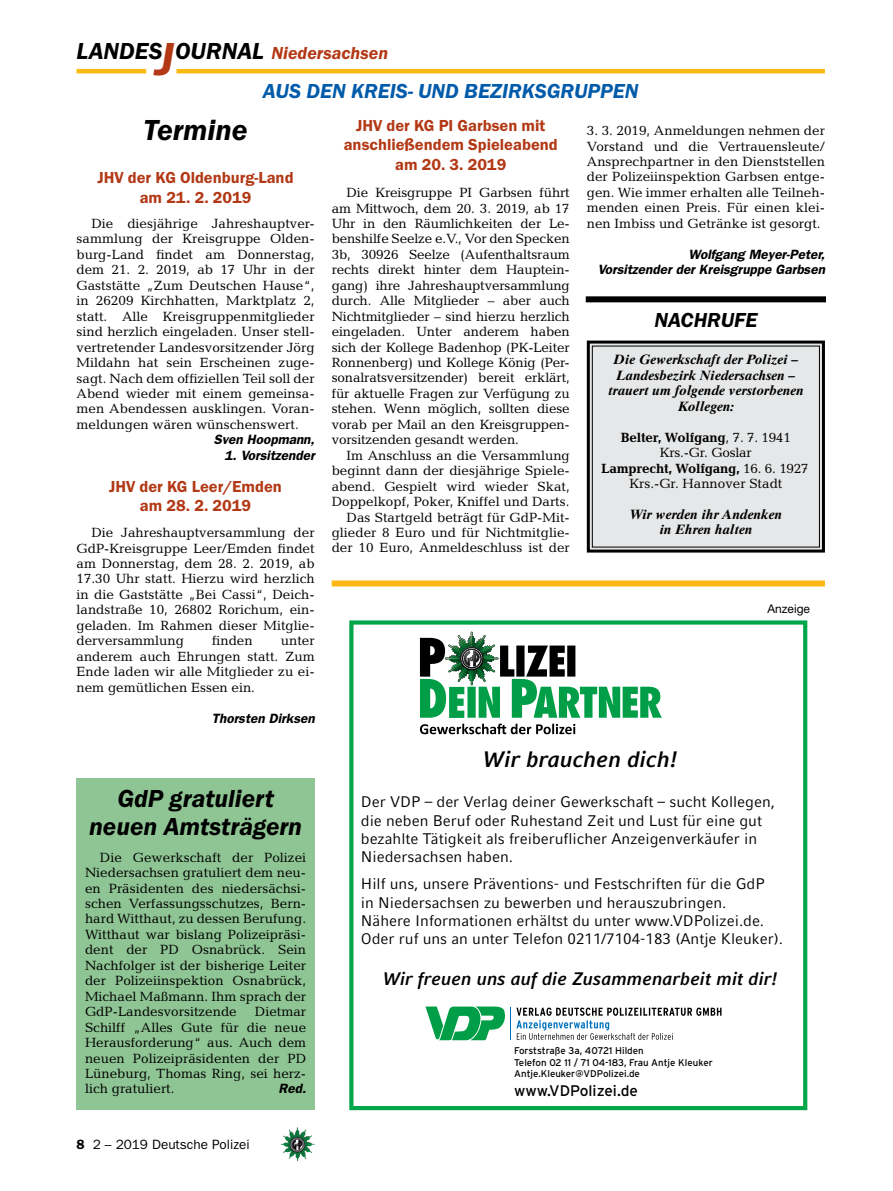
<style>
.page{position:relative;width:893px;height:1191px;background:#fff}
.page>*{position:absolute;margin:0;border:0;box-sizing:border-box;transform-origin:0 0}
.t1{font:italic 600 30px "Franklin Gothic Itc T";letter-spacing:-.005em;color:#000}
.t2{font:italic 600 25.5px/28.5px "Franklin Gothic Itc T";color:#000;text-align:center}
.t3{font:italic 700 22.35px "Compatil Fact LT";color:#000}
.t4{font:italic 600 21px "Franklin Gothic Itc T";color:#005baa}
.t5{font:italic 600 21px "Franklin Gothic Itc T";color:#000}
.t6{font:italic 700 18.15px "Compatil Fact LT";color:#000}
.t7{font:italic 600 18px "Franklin Gothic Itc T";color:#b33916}
.t8{font:600 16.5px/19.5px "Franklin Gothic Itc T";color:#b33916;text-align:center}
.t9{font:15.3px/18.5px "Compatil Fact LT";color:#000}
.t10{font:15.3px "Interstate";color:#000}
.t11{font:13.5px/15.5px "Candida";color:#000;text-align:justify}
.t12{font:italic 700 13.5px/15.5px "Times Ten";color:#000;text-align:center}
.t13{font:italic 600 13.5px/15.5px "Franklin Gothic";color:#000;text-align:right}
.t14{font:13.5px "Franklin Gothic";color:#000}
.t15{font:12px "Helvetica Neue";color:#000}
.t16{font:9.75px/11.7px "Interstate";color:#000}
.s1{font-size:24px;color:#000}
.s2{font-size:48px}
.s3{font-weight:700}
.s4{font-weight:600}
</style>
<div class="page">
<hr style="left:77px;top:69px;width:69px;height:4px;background:#fdb913">
<hr style="left:176px;top:69px;width:649px;height:4px;background:#fdb913">
<img style="left:281px;top:1128px;width:16px;height:24px">
<div style="left:77px;top:778px;width:238px;height:332px;background:#8fc594"></div>
<div style="left:349px;top:620px;width:458px;height:490px;border:4px solid #00a649"></div>
<svg style="left:420px;top:631px;width:242px;height:103px"></svg>
<hr style="left:510px;top:1007px;width:1px;height:33px;background:#0072bc">
<svg style="left:425px;top:1006px;width:81px;height:34px"></svg>
<svg style="left:516px;top:1007px;width:205px;height:32px"></svg>
<div style="left:332px;top:580px;width:493px;height:6px;background:#fdb913"></div>
<svg style="left:586px;top:340px;width:239px;height:213px;background:#d9d9da"></svg>
<div style="left:592px;top:345px;width:228px;height:202px;border:1px solid #000"></div>
<div style="left:586px;top:296px;width:240px;height:6px;background:#000"></div>
<h3 class="t7" style="left:77px;top:42px;width:313px"><span class="s1">LANDES</span><span class="s2">J</span><span class="s1">OURNAL</span> Niedersachsen</h3>
<h3 class="t4" style="left:263px;top:79px;width:58px">Aus den</h3>
<h3 class="t4" style="left:351px;top:79px;width:82px">Kreis- und</h3>
<h3 class="t4" style="left:464px;top:79px;width:85px">Bezirksgruppen</h3>
<h1 class="t1" style="left:143px;top:112px;width:106px">Termine</h1>
<p class="t8" style="left:344px;top:115px;width:216px">JHV der KG PI Garbsen mit anschließendem Spieleabend am 20. 3. 2019</p>
<p class="t11" style="left:332px;top:185px;width:240px;text-indent:15px">Die Kreisgruppe PI Garbsen führt am Mittwoch, dem 20. 3. 2019, ab 17<br>Uhr in den Räumlichkeiten der Le&shy;benshilfe Seelze e.V., Vor den Specken 3b, 30926 Seelze (Aufenthaltsraum rechts direkt hinter dem Hauptein&shy;gang) ihre Jahreshauptversammlung durch. Alle Mitglieder – aber auch Nichtmitglieder – sind hierzu herzlich eingeladen. Unter anderem haben sich der Kollege Badenhop (PK-Leiter Ronnenberg) und Kollege König (Per&shy;sonalratsversitzender) bereit erklärt, für aktuelle Fragen zur Verfügung zu stehen. Wenn möglich, sollten diese vorab per Mail an den Kreisgruppen&shy;vorsitzenden gesandt werden.</p>
<p class="t11" style="left:332px;top:447px;width:240px;text-align:right">Im Anschluss an die Versammlung beginnt dann der diesjährige Spiele&shy;abend. Gespielt wird wieder Skat, Doppelkopf, Poker, Kniffel und Darts.<br>Das Startgeld beträgt für GdP-Mit&shy;glieder 8 Euro und für Nichtmitglie&shy;der 10 Euro, Anmeldeschluss ist der</p>
<p class="t8" style="left:98px;top:168px;width:197px">JHV der KG Oldenburg-Land am 21. 2. 2019</p>
<p class="t11" style="left:77px;top:216px;width:240px;text-indent:15px">Die diesjährige Jahreshauptver&shy;sammlung der Kreisgruppe Olden&shy;burg-Land findet am Donnerstag, dem 21. 2. 2019, ab 17 Uhr in der Gaststätte „Zum Deutschen Hause“, in 26209 Kirchhatten, Marktplatz 2, statt. Alle Kreisgruppenmitglieder sind herzlich eingeladen. Unser stell&shy;vertretender Landesvorsitzender Jörg Mildahn hat sein Erscheinen zuge&shy;sagt. Nach dem offiziellen Teil soll der Abend wieder mit einem gemeinsa&shy;men Abendessen ausklingen. Voran&shy;meldungen wären wünschenswert.</p>
<p class="t13" style="left:214px;top:432px;width:102px">Sven Hoopmann,</p>
<p class="t13" style="left:224px;top:447px;width:92px">1. Vorsitzender</p>
<p class="t8" style="left:109px;top:476px;width:174px">JHV der KG Leer/Emden am 28. 2. 2019</p>
<p class="t11" style="left:77px;top:525px;width:240px;text-indent:15px">Die Jahreshauptversammlung der GdP-Kreisgruppe Leer/Emden findet am Donnerstag, dem 28. 2. 2019, ab 17.30 Uhr statt. Hierzu wird herzlich in die Gaststätte „Bei Cassi“, Deich&shy;landstraße 10, 26802 Rorichum, ein&shy;geladen. Im Rahmen dieser Mitglie&shy;derversammlung</p>
<p class="t11" style="left:212px;top:633px;width:42px">finden</p>
<p class="t11" style="left:77px;top:633px;width:240px;text-indent:204px">unter anderem auch Ehrungen statt. Zum Ende laden wir alle Mitglieder zu ei&shy;nem gemütlichen Essen ein.</p>
<p class="t13" style="left:212px;top:710px;width:104px">Thorsten Dirksen</p>
<p class="t11" style="left:587px;top:123px;width:240px">3. 3. 2019, Anmeldungen nehmen der Vorstand und die Vertrauensleute/ Ansprechpartner in den Dienststellen der Polizeiinspektion Garbsen entge&shy;gen. Wie immer erhalten alle Teilneh&shy;menden einen Preis. Für einen klei&shy;nen Imbiss und Getränke ist gesorgt.</p>
<p class="t13" style="left:598px;top:246px;width:229px">Wolfgang Meyer-Peter,<br>Vorsitzender der Kreisgruppe Garbsen</p>
<h3 class="t5" style="left:654px;top:308px;width:67px">na chrufe</h3>
<p class="t12" style="left:608px;top:352px;width:197px">Die Gewerkschaft der Polizei –<br>Landesbezirk Niedersachsen – trauert um folgende verstorbenen<br>Kollegen:</p>
<p class="t11" style="left:601px;top:429px;width:209px;text-align:center"><span class="s3">Belter, Wolfgang</span>, 7. 7. 1941<br>Krs.-Gr. Goslar<br><span class="s3">Lamprecht, Wolfgang,</span> 16. 6. 1927<br>Krs.-Gr. Hannover Stadt</p>
<p class="t12" style="left:630px;top:506px;width:153px">Wir werden ihr Andenken in Ehren halten</p>
<p class="t15" style="left:767px;top:601px;width:44px">Anzeige</p>
<h2 class="t2" style="left:89px;top:784px;width:215px">GdP gratuliert neuen Amtsträgern</h2>
<p class="t11" style="left:85px;top:849px;width:223px;text-indent:15px">Die Gewerkschaft der Polizei Niedersachsen gratuliert dem neu&shy;en Präsidenten des niedersächsi&shy;schen Verfassungsschutzes, Bern&shy;hard Witthaut, zu dessen Berufung.<br>Witthaut war bislang Polizeipräsi&shy;dent der PD Osnabrück. Sein Nachfolger ist der bisherige Leiter der Polizeiinspektion Osnabrück, Michael Maßmann. Ihm sprach der GdP-Landesvorsitzende</p>
<p class="t11" style="left:85px;top:1004px;width:223px;text-indent:170px">Dietmar Schilff „Alles Gute für die neue Herausforderung“ aus. Auch dem neuen Polizeipräsidenten der PD Lüneburg, Thomas Ring, sei herz&shy;lich gratuliert.</p>
<p class="t13" style="left:279px;top:1081px;width:29px">Red.</p>
<p class="t14" style="left:77px;top:1136px;width:175px"><span class="s4">8</span> 2 – 2019 Deutsche Polizei</p>
<h3 class="t3" style="left:483px;top:746px;width:196px">Wir brauchen dich!</h3>
<p class="t9" style="left:361px;top:792px;width:416px">Der VDP – der Verlag deiner Gewerkschaft – sucht Kollegen, die neben Beruf oder Ruhestand Zeit und Lust für eine gut bezahlte Tätigkeit als freiberuflicher Anzeigenverkäufer in Niedersachsen haben.</p>
<p class="t9" style="left:361px;top:874px;width:424px">Hilf uns, unsere Präventions- und Festschriften für die GdP<br>in Niedersachsen zu bewerben und herauszubringen.<br>Nähere Informationen erhältst du unter www.VDPolizei.de.<br>Oder ruf uns an unter Telefon 0211/7104-183 (Antje Kleuker).</p>
<h3 class="t6" style="left:383px;top:968px;width:396px">Wir freuen uns auf die Zusammenarbeit mit dir!</h3>
<p class="t16" style="left:514px;top:1044px;width:200px">Forststraße 3a, 40721 Hilden<br>Telefon 02 11 / 71 04-183, Frau Antje Kleuker<br>Antje.Kleuker@VDPolizei.de</p>
<p class="t10" style="left:514px;top:1082px;width:125px">www.VDPolizei.de</p>
</div>
